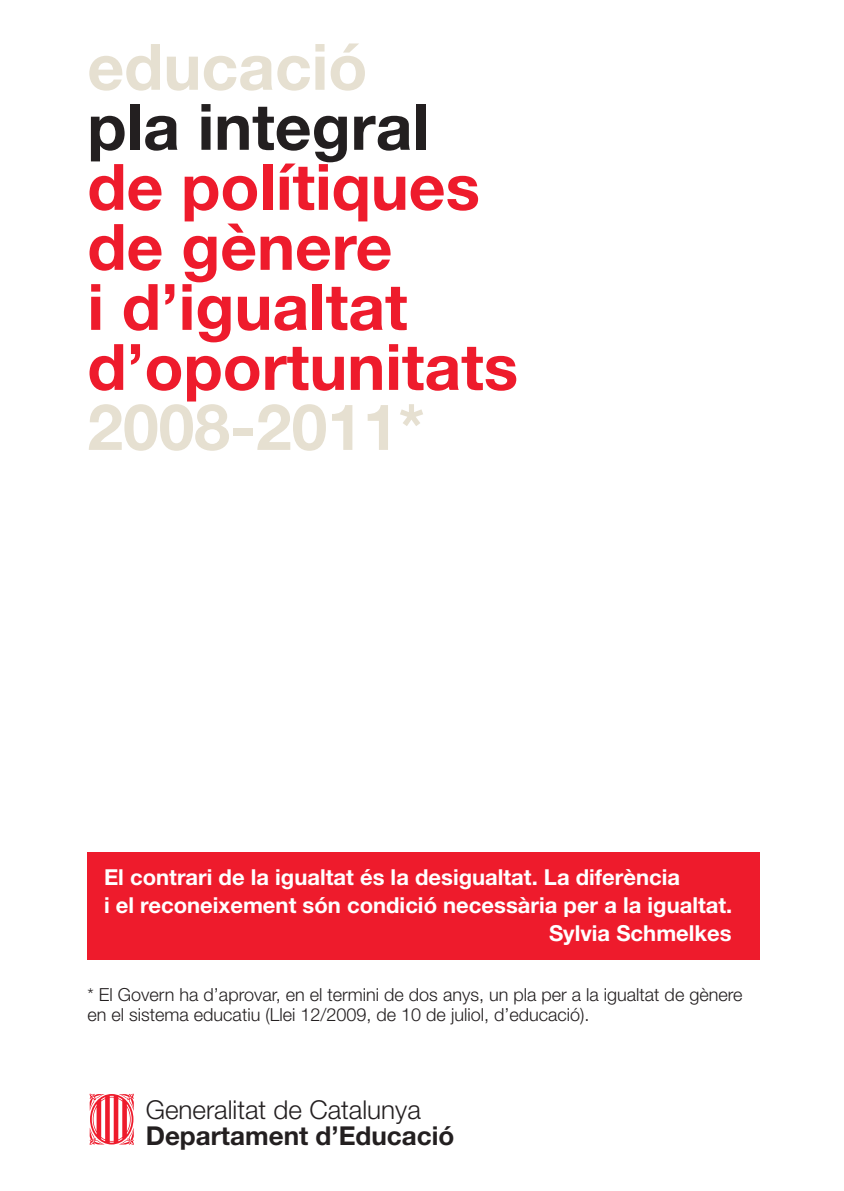
<style>
.page{position:relative;width:844px;height:1191px;background:#fff}
.page>*{position:absolute;margin:0;border:0;box-sizing:border-box;transform-origin:0 0}
.Cuerpo_texto{font:700 64px/60px "Helvetica Neue";color:#ee1b2c}
.Cuerpo_texto-2{font:700 64px "Helvetica Neue";color:#e6e0d1}
.t1{font:300 26px/26px "Helvetica Neue";color:#231f20}
.Cuerpo_texto-3{font:700 22px/28px "Helvetica Neue";color:#fff}
.Cuerpo_texto-4{font:300 18px/20px "Helvetica Neue";color:#231f20}
.s1{color:#231f20}
.s2{font-weight:700}
</style>
<div class="page">
<div style="left:87px;top:852px;width:672px;height:108px;background:#ee1b2c"></div>
<svg style="left:89px;top:1093px;width:45px;height:52px"></svg>
<p class="Cuerpo_texto-2" style="left:87px;top:27px;width:281px">educació</p>
<p class="Cuerpo_texto" style="left:87px;top:96px;width:432px"><span class="s1">pla integral </span>de polítiques de gènere<br>i d’igualtat d’oportunitats</p>
<p class="Cuerpo_texto-2" style="left:87px;top:387px;width:338px">2008-2011*</p>
<p class="Cuerpo_texto-3" style="left:104px;top:862px;width:629px">El contrari de la igualtat és la desigualtat. La diferència<br>i el reconeixement són condició necessària per a la igualtat.</p>
<p class="Cuerpo_texto-3" style="left:548px;top:918px;width:184px">Sylvia Schmelkes</p>
<p class="Cuerpo_texto-4" style="left:87px;top:984px;width:656px">* El Govern ha d’aprovar, en el termini de dos anys, un pla per a la igualtat de gènere en el sistema educatiu (Llei 12/2009, de 10 de juliol, d’educació).</p>
<p class="t1" style="left:146px;top:1095px;width:310px">Generalitat de Catalunya<br><span class="s2">Departament d’Educació</span></p>
</div>
